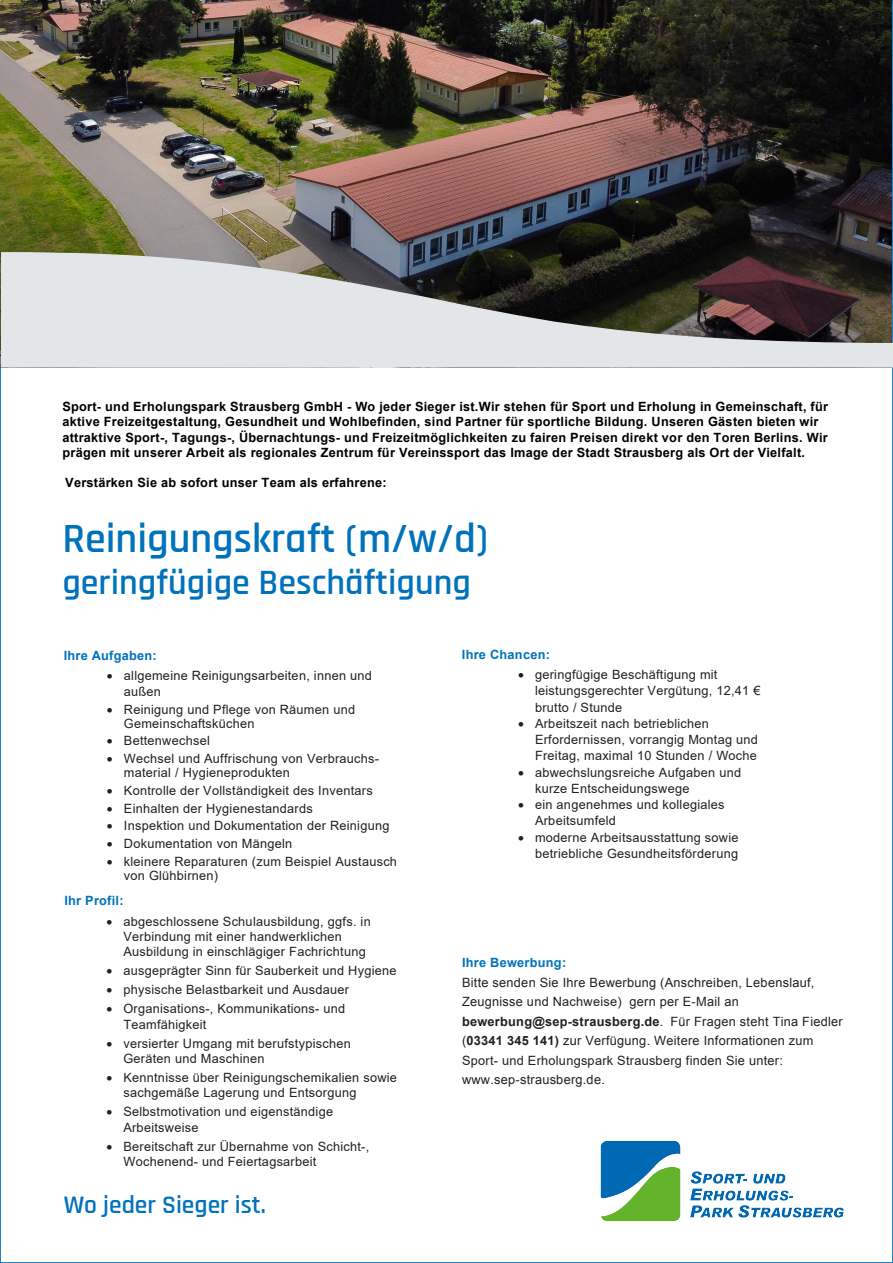
<style>
.page{position:relative;width:893px;height:1263px;background:#fff}
.page>*{position:absolute;margin:0;border:0;box-sizing:border-box;transform-origin:0 0}
.t1{font:600 42px "Rajdhani";color:#0072bc}
.t2{font:600 36px "Rajdhani";color:#0072bc}
.t3{font:600 25.5px "Rajdhani";color:#0072bc}
.t4{font:12.75px/15.3px "Arial";letter-spacing:.02em;color:#231f20}
.t5{font:700 12.75px/15.3px "Arial";letter-spacing:.02em;color:#000}
.t6{font:700 12.75px "Arial";letter-spacing:.02em;color:#0072bc}
.s1{font-style:inherit}
.s2{font-weight:700}
</style>
<div class="page">
<img style="left:600px;top:1140px;width:244px;height:82px">
<img style="left:1px;top:0;width:891px;height:252px">
<svg style="left:1px;top:252px;width:892px;height:116px;background:#9a9a9a"></svg>
<p class="t5" style="left:62px;top:399px;width:767px">Sport- und Erholungspark Strausberg GmbH - Wo jeder Sieger ist.Wir stehen für Sport und Erholung in Gemeinschaft, für aktive Freizeitgestaltung, Gesundheit und Wohlbefinden, sind Partner für sportliche Bildung. Unseren Gästen bieten wir attraktive Sport-, Tagungs-, Übernachtungs- und Freizeitmöglichkeiten zu fairen Preisen direkt vor den Toren Berlins. Wir prägen mit unserer Arbeit als regionales Zentrum für Vereinssport das Image der Stadt Strausberg als Ort der Vielfalt.</p>
<p class="t5" style="left:65px;top:475px;width:323px">Verstärken Sie ab sofort unser Team als erfahrene:</p>
<h1 class="t1" style="left:62px;top:514px;width:427px">Reinigungskraft (m/w/d)</h1>
<h2 class="t2" style="left:62px;top:561px;width:410px">geringfügige Beschäftigung</h2>
<p class="t6" style="left:64px;top:647px;width:95px">Ihre Aufgaben:</p>
<p class="t4" style="left:124px;top:668px;width:250px;text-indent:-17px">• allgemeine Reinigungsarbeiten, innen und außen</p>
<p class="t4" style="left:124px;top:702px;width:233px;line-height:14.1px;text-indent:-17px">• Reinigung und Pflege von Räumen und<br>Gemeinschaftsküchen</p>
<p class="t4" style="left:107px;top:733px;width:104px">• Bettenwechsel</p>
<p class="t4" style="left:124px;top:751px;width:257px;line-height:14.1px;text-indent:-17px">• Wechsel und Auffrischung von Verbrauchs&shy;material / Hygieneprodukten</p>
<p class="t4" style="left:107px;top:783px;width:267px">• Kontrolle der Vollständigkeit des Inventars</p>
<p class="t4" style="left:107px;top:800px;width:207px">• Einhalten der Hygienestandards</p>
<p class="t4" style="left:107px;top:818px;width:284px">• Inspektion und Dokumentation der Reinigung</p>
<p class="t4" style="left:107px;top:836px;width:187px">• Dokumentation von Mängeln</p>
<p class="t4" style="left:124px;top:854px;width:275px;line-height:14px;text-indent:-17px">• kleinere Reparaturen (zum Beispiel Austausch von Glühbirnen)</p>
<p class="t6" style="left:64px;top:892px;width:61px">Ihr Profil:</p>
<p class="t4" style="left:123px;top:913px;width:249px;text-indent:-17px">• abgeschlossene Schulausbildung, ggfs. in<br>Verbindung mit einer handwerklichen<br>Ausbildung in einschlägiger Fachrichtung</p>
<p class="t4" style="left:106px;top:963px;width:292px">• ausgeprägter Sinn für Sauberkeit und Hygiene</p>
<p class="t4" style="left:106px;top:982px;width:244px">• physische Belastbarkeit und Ausdauer</p>
<p class="t4" style="left:123px;top:1001px;width:223px;text-indent:-17px">• Organisations-, Kommunikations- und<br>Teamfähigkeit</p>
<p class="t4" style="left:123px;top:1035px;width:229px;text-indent:-17px">• versierter Umgang mit berufstypischen<br>Geräten und Maschinen</p>
<p class="t4" style="left:123px;top:1070px;width:275px;text-indent:-17px">• Kenntnisse über Reinigungschemikalien sowie sachgemäße Lagerung und Entsorgung</p>
<p class="t4" style="left:123px;top:1104px;width:211px;text-indent:-17px">• Selbstmotivation und eigenständige<br>Arbeitsweise</p>
<p class="t4" style="left:123px;top:1138px;width:247px;text-indent:-17px">• Bereitschaft zur Übernahme von Schicht-,<br>Wochenend- und Feiertagsarbeit</p>
<h3 class="t3" style="left:64px;top:1190px;width:204px">Wo jeder Sieger ist<span class="s1">.</span></h3>
<p class="t6" style="left:462px;top:646px;width:90px">Ihre Chancen:</p>
<p class="t4" style="left:535px;top:666px;width:227px;line-height:16.2px;text-indent:-17px">• geringfügige Beschäftigung mit leistungsgerechter Vergütung, 12,41 € brutto / Stunde</p>
<p class="t4" style="left:535px;top:715px;width:224px;line-height:16.2px;text-indent:-17px">• Arbeitszeit nach betrieblichen<br>Erfordernissen, vorrangig Montag und<br>Freitag, maximal 10 Stunden / Woche</p>
<p class="t4" style="left:535px;top:764px;width:208px;line-height:16.2px;text-indent:-17px">• abwechslungsreiche Aufgaben und kurze Entscheidungswege</p>
<p class="t4" style="left:535px;top:796px;width:191px;line-height:16.2px;text-indent:-17px">• ein angenehmes und kollegiales<br>Arbeitsumfeld</p>
<p class="t4" style="left:518px;top:829px;width:222px;line-height:16.2px;text-align:right">• moderne Arbeitsausstattung sowie betriebliche Gesundheitsförderung</p>
<p class="t6" style="left:462px;top:954px;width:106px">Ihre Bewerbung:</p>
<p class="t4" style="left:462px;top:972px;width:382px;line-height:19.5px">Bitte senden Sie Ihre Bewerbung (Anschreiben, Lebenslauf, Zeugnisse und Nachweise) gern per E-Mail an <span class="s2">bewerbung@sep-strausberg.de</span>. Für Fragen steht Tina Fiedler (<span class="s2">03341 345 141)</span> zur Verfügung. Weitere Informationen zum Sport- und Erholungspark Strausberg finden Sie unter: www.sep-strausberg.de.</p>
</div>
